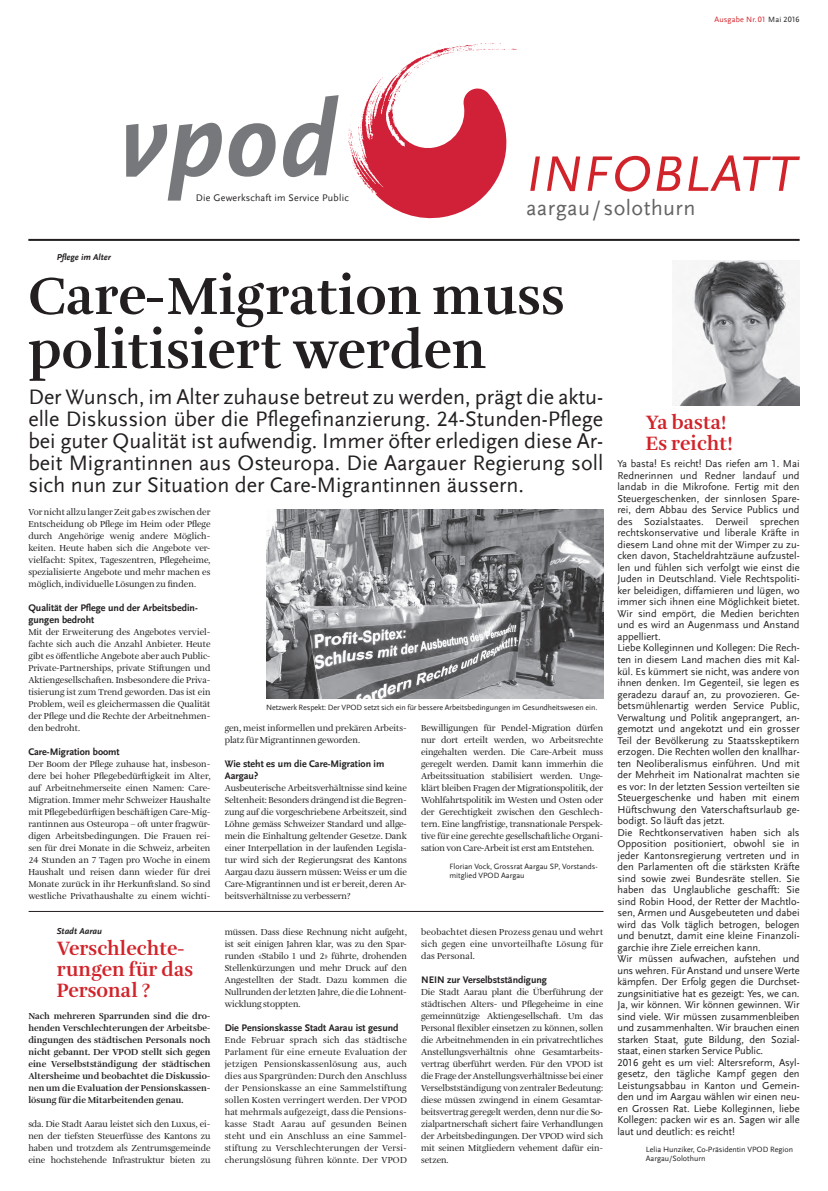
<style>
.page{position:relative;width:828px;height:1191px;background:#fff}
.page>*{position:absolute;margin:0;border:0;box-sizing:border-box;transform-origin:0 0}
.t1{font:700 54px/54px "Amalia Pro";color:#231f20}
.t2{font:italic 52px "Scala Sans LF";letter-spacing:.02em;color:#d1232a}
.t3{font:22px/22px "Scala Sans LF";color:#231f20;text-align:justify}
.t4{font:22px "Scala Sans LF";letter-spacing:.02em;color:#636366}
.t5{font:700 20px/21px "Amalia Pro";color:#d1232a}
.t6{font:10.5px/11.5px "Scala Sans LF";color:#231f20}
.t7{font:700 10px/12px "Scala Sans LF";color:#231f20}
.t8{font:10px "Scala Sans LF";letter-spacing:.02em;color:#231f20}
.t9{font:9px/12px "Amalia Pro";color:#231f20;text-align:justify}
.t10{font:700 9px/12px "Amalia Pro";color:#231f20;text-align:justify}
.t11{font:italic 700 9px "Scala Sans LF";color:#231f20}
.t12{font:8px/9px "Scala Sans LF";color:#231f20}
.t13{font:8px "Scala Sans LF";letter-spacing:.02em;color:#d1232a}
.s1{color:#231f20}
</style>
<div class="page">
<hr style="left:28px;top:239px;width:771px;height:2px;background:#231f20">
<svg style="left:348px;top:43px;width:168px;height:176px"></svg>
<svg style="left:126px;top:123px;width:96px;height:78px"></svg>
<svg style="left:229px;top:123px;width:47px;height:54px"></svg>
<svg style="left:283px;top:95px;width:56px;height:82px"></svg>
<img style="left:675px;top:260px;width:124px;height:145px">
<hr style="left:29px;top:911px;width:574px;height:1px;background:#231f20">
<img style="left:266px;top:509px;width:337px;height:189px">
<p class="t8" style="left:196px;top:192px;width:154px">Die Gewerkschaft im Service Public</p>
<p class="t13" style="left:714px;top:15px;width:87px">Ausgabe Nr.01 <span class="s1">Mai 2016</span></p>
<h2 class="t2" style="left:526px;top:146px;width:272px">INFOBLATT</h2>
<h3 class="t4" style="left:526px;top:196px;width:171px">aargau/solothurn</h3>
<p class="t11" style="left:57px;top:252px;width:56px">Pflege im Alter</p>
<h1 class="t1" style="left:28px;top:270px;width:538px">Care-Migration muss politisiert werden</h1>
<p class="t3" style="left:28px;top:386px;width:576px">Der Wunsch, im Alter zuhause betreut zu werden, prägt die aktu&shy;elle Diskussion über die Pflegefinanzierung. 24-Stunden-Pflege bei guter Qualität ist aufwendig. Immer öfter erledigen diese Ar&shy;beit Migrantinnen aus Osteuropa. Die Aargauer Regierung soll sich nun zur Situation der Care-Migrantinnen äussern.</p>
<p class="t9" style="left:28px;top:506px;width:184px">Vor nicht allzu langer Zeit gab es zwischen der Entscheidung ob Pflege im Heim oder Pflege durch Angehörige wenig andere Möglich&shy;keiten. Heute haben sich die Angebote ver&shy;vielfacht: Spitex, Tageszentren, Pflegeheime, spezialisierte Angebote und mehr machen es möglich, individuelle Lösungen zu finden.</p>
<p class="t7" style="left:28px;top:602px;width:171px">Qualität der Pflege und der Arbeitsbedin&shy;gungen bedroht</p>
<p class="t9" style="left:28px;top:626px;width:184px;text-align:left">Mit der Erweiterung des Angebotes verviel&shy;fachte sich auch die Anzahl Anbieter. Heute gibt es öffentliche Angebote aber auch Public-Private-Partnerships, private Stiftungen und Aktiengesellschaften. Insbesondere die Priva&shy;tisierung ist zum Trend geworden. Das ist ein Problem, weil es gleichermassen die Qualität der Pflege und die Rechte der Arbeitnehmen&shy;den bedroht.</p>
<p class="t7" style="left:28px;top:746px;width:93px">Care-Migration boomt</p>
<p class="t9" style="left:28px;top:758px;width:184px;text-align:left">Der Boom der Pflege zuhause hat, insbeson&shy;dere bei hoher Pflegebedürftigkeit im Alter, auf Arbeitnehmerseite einen Namen: Care-Migration. Immer mehr Schweizer Haushalte mit Pflegebedürftigen beschäftigen Care-Mig&shy;rantinnen aus Osteuropa – oft unter fragwür&shy;digen Arbeitsbedingungen. Die Frauen rei&shy;sen für drei Monate in die Schweiz, arbeiten 24 Stunden an 7 Tagen pro Woche in einem Haushalt und reisen dann wieder für drei Monate zurück in ihr Herkunftsland. So sind westliche Privathaushalte zu einem wichti-</p>
<p class="t11" style="left:57px;top:926px;width:47px">Stadt Aarau</p>
<h3 class="t5" style="left:57px;top:938px;width:138px">Verschlechte&shy;rungen für das<br>Personal ?</h3>
<p class="t10" style="left:28px;top:1010px;width:184px">Nach mehreren Sparrunden sind die dro&shy;henden Verschlechterungen der Arbeitsbe&shy;dingungen des städtischen Personals noch nicht gebannt. Der VPOD stellt sich gegen eine Verselbstständigung der städtischen Altersheime und beobachtet die Diskussio&shy;nen um die Evaluation der Pensionskassen&shy;lösung für die Mitarbeitenden genau.</p>
<p class="t9" style="left:28px;top:1118px;width:184px">sda. Die Stadt Aarau leistet sich den Luxus, ei&shy;nen der tiefsten Steuerfüsse des Kantons zu haben und trotzdem als Zentrumsgemeinde eine hochstehende Infrastruktur bieten zu</p>
<p class="t12" style="left:266px;top:703px;width:333px">Netzwerk Respekt: Der VPOD setzt sich ein für bessere Arbeitsbedingungen im Gesundheitswesen ein.</p>
<p class="t9" style="left:225px;top:722px;width:184px">gen, meist informellen und prekären Arbeits&shy;platz für Migrantinnen geworden.</p>
<p class="t7" style="left:225px;top:758px;width:161px">Wie steht es um die Care-Migration im<br>Aargau?</p>
<p class="t9" style="left:225px;top:782px;width:184px">Ausbeuterische Arbeitsverhältnisse sind keine Seltenheit: Besonders drängend ist die Begren&shy;zung auf die vorgeschriebene Arbeitszeit, sind Löhne gemäss Schweizer Standard und allge&shy;mein die Einhaltung geltender Gesetze. Dank einer Interpellation in der laufenden Legisla&shy;tur wird sich der Regierungsrat des Kantons Aargau dazu äussern müssen: Weiss er um die Care-Migrantinnen und ist er bereit, deren Ar&shy;beitsverhältnisse zu verbessern?</p>
<p class="t9" style="left:225px;top:926px;width:184px">müssen. Dass diese Rechnung nicht aufgeht, ist seit einigen Jahren klar, was zu den Spar&shy;runden «Stabilo 1 und 2» führte, drohenden Stellenkürzungen und mehr Druck auf den Angestellten der Stadt. Dazu kommen die Nullrunden der letzten Jahre, die die Lohnent&shy;wicklung stoppten.</p>
<p class="t7" style="left:225px;top:1022px;width:175px">Die Pensionskasse Stadt Aarau ist gesund</p>
<p class="t9" style="left:225px;top:1034px;width:184px">Ende Februar sprach sich das städtische Parlament für eine erneute Evaluation der jetzigen Pensionskassenlösung aus, auch dies aus Spargründen: Durch den Anschluss der Pensionskasse an eine Sammelstiftung sollen Kosten verringert werden. Der VPOD hat mehrmals aufgezeigt, dass die Pensions&shy;kasse Stadt Aarau auf gesunden Beinen steht und ein Anschluss an eine Sammel&shy;stiftung zu Verschlechterungen der Versi&shy;cherungslösung führen könnte. Der VPOD</p>
<p class="t9" style="left:421px;top:722px;width:184px">Bewilligungen für Pendel-Migration dürfen nur dort erteilt werden, wo Arbeitsrechte eingehalten werden. Die Care-Arbeit muss geregelt werden. Damit kann immerhin die Arbeitssituation stabilisiert werden. Unge&shy;klärt bleiben Fragen der Migrationspolitik, der Wohlfahrtspolitik im Westen und Osten oder der Gerechtigkeit zwischen den Geschlech&shy;tern. Eine langfristige, transnationale Perspek&shy;tive für eine gerechte gesellschaftliche Organi&shy;sation von Care-Arbeit ist erst am Entstehen.</p>
<p class="t12" style="left:449px;top:861px;width:150px">Florian Vock, Grossrat Aargau SP, Vorstands&shy;mitglied VPOD Aargau</p>
<p class="t9" style="left:421px;top:926px;width:184px">beobachtet diesen Prozess genau und wehrt sich gegen eine unvorteilhafte Lösung für das Personal.</p>
<p class="t7" style="left:421px;top:974px;width:127px">NEIN zur Verselbstständigung</p>
<p class="t9" style="left:421px;top:986px;width:184px">Die Stadt Aarau plant die Überführung der städtischen Alters- und Pflegeheime in eine gemeinnützige Aktiengesellschaft. Um das Personal flexibler einsetzen zu können, sollen die Arbeitnehmenden in ein privatrechtliches Anstellungsverhältnis ohne Gesamtarbeits&shy;vertrag überführt werden. Für den VPOD ist die Frage der Anstellungsverhältnisse bei einer Verselbstständigung von zentraler Bedeutung: diese müssen zwingend in einem Gesamtar&shy;beitsvertrag geregelt werden, denn nur die So&shy;zialpartnerschaft sichert faire Verhandlungen der Arbeitsbedingungen. Der VPOD wird sich mit seinen Mitgliedern vehement dafür ein&shy;setzen.</p>
<h3 class="t5" style="left:646px;top:413px;width:88px">Ya basta!<br>Es reicht!</h3>
<p class="t6" style="left:617px;top:458px;width:184px">Ya basta! Es reicht! Das riefen am 1. Mai Rednerinnen und Redner landauf und landab in die Mikrofone. Fertig mit den Steuergeschenken, der sinnlosen Spare&shy;rei, dem Abbau des Service Publics und des Sozialstaates. Derweil sprechen rechtskonservative und liberale Kräfte in diesem Land ohne mit der Wimper zu zu&shy;cken davon, Stacheldrahtzäune aufzustel&shy;len und fühlen sich verfolgt wie einst die Juden in Deutschland. Viele Rechtspoliti&shy;ker beleidigen, diffamieren und lügen, wo immer sich ihnen eine Möglichkeit bietet.<br>Wir sind empört, die Medien berichten und es wird an Augenmass und Anstand appelliert.<br>Liebe Kolleginnen und Kollegen: Die Rech&shy;ten in diesem Land machen dies mit Kal&shy;kül. Es kümmert sie nicht, was andere von ihnen denken. Im Gegenteil, sie legen es geradezu darauf an, zu provozieren. Ge&shy;betsmühlenartig werden Service Public, Verwaltung und Politik angeprangert, an&shy;gemotzt und angekotzt und ein grosser Teil der Bevölkerung zu Staatsskeptikern erzogen. Die Rechten wollen den knallhar&shy;ten Neoliberalismus einführen. Und mit der Mehrheit im Nationalrat machten sie es vor: In der letzten Session verteilten sie Steuergeschenke und haben mit einem Hüftschwung den Vaterschaftsurlaub ge&shy;bodigt. So läuft das jetzt.<br>Die Rechtkonservativen haben sich als Opposition positioniert, obwohl sie in jeder Kantonsregierung vertreten und in den Parlamenten oft die stärksten Kräfte sind sowie zwei Bundesräte stellen. Sie haben das Unglaubliche geschafft: Sie sind Robin Hood, der Retter der Machtlo&shy;sen, Armen und Ausgebeuteten und dabei wird das Volk täglich betrogen, belogen und benutzt, damit eine kleine Finanzoli&shy;garchie ihre Ziele erreichen kann.<br>Wir müssen aufwachen, aufstehen und uns wehren. Für Anstand und unsere Werte kämpfen. Der Erfolg gegen die Durchset&shy;zungsinitiative hat es gezeigt: Yes, we can.<br>Ja, wir können. Wir können gewinnen. Wir sind viele. Wir müssen zusammenbleiben und zusammenhalten. Wir brauchen einen starken Staat, gute Bildung, den Sozial&shy;staat, einen starken Service Public.<br>2016 geht es um viel: Altersreform, Asyl&shy;gesetz, den tägliche Kampf gegen den Leistungsabbau in Kanton und Gemein&shy;den und im Aargau wählen wir einen neu&shy;en Grossen Rat. Liebe Kolleginnen, liebe Kollegen: packen wir es an. Sagen wir alle laut und deutlich: es reicht!</p>
<p class="t12" style="left:646px;top:1145px;width:149px">Lelia Hunziker, Co-Präsidentin VPOD Region<br>Aargau/Solothurn</p>
</div>
